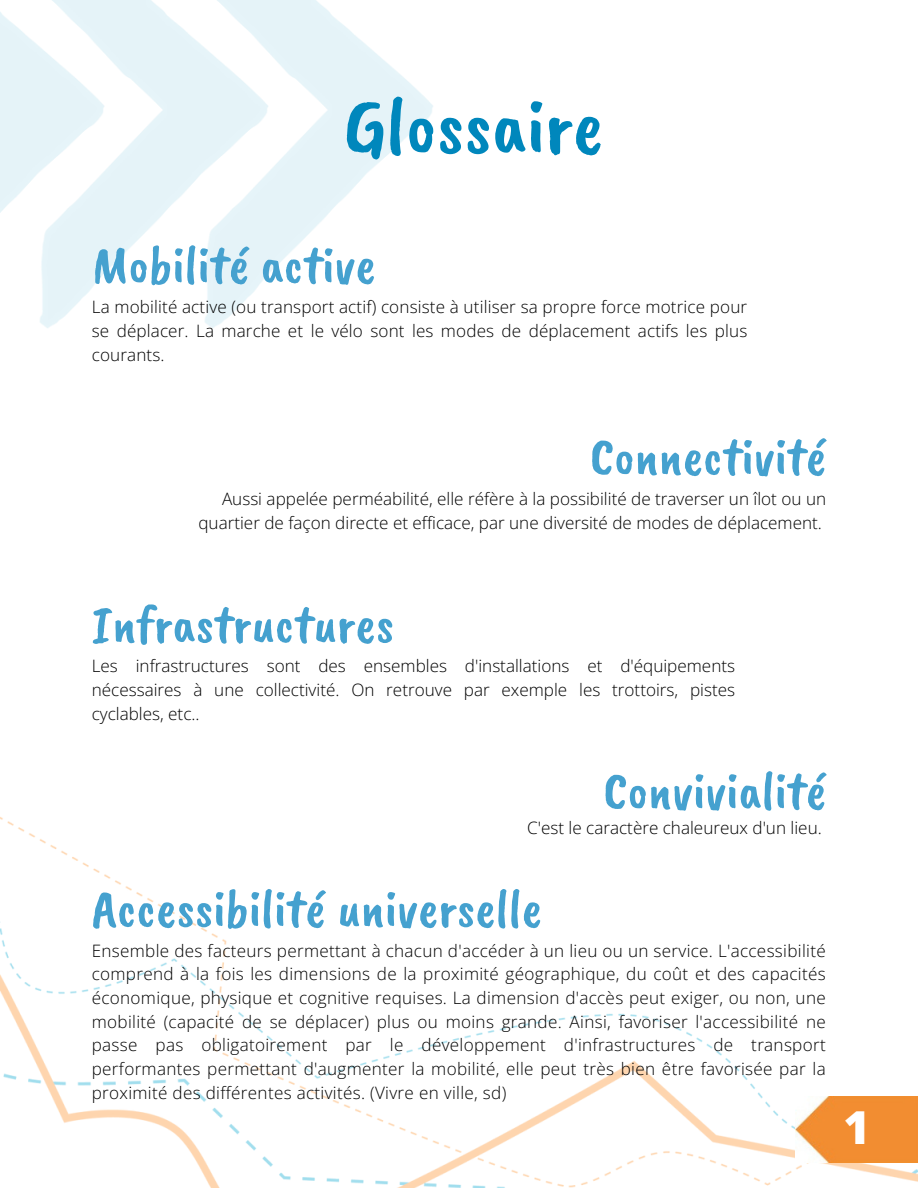
<style>
.page{position:relative;width:918px;height:1188px;background:#fff}
.page>*{position:absolute;margin:0;border:0;box-sizing:border-box;transform-origin:0 0}
.t1{font:81px "Caveat Brush";color:#0087bc}
.t2{font:54px "Caveat Brush";color:#45a1cf}
.t3{font:800 45.45px "Open Sans";color:#fff}
.t4{font:300 17.1px/23.7px "Open Sans";color:#000;text-align:justify}
</style>
<div class="page">
<img style="left:0;top:0;width:433px;height:328px">
<img style="left:0;top:817px;width:918px;height:371px">
<img style="left:795px;top:1096px;width:123px;height:67px">
<p class="t1" style="left:344px;top:74px;width:261px">Glossaire</p>
<p class="t2" style="left:92px;top:230px;width:285px">Mobilité active</p>
<p class="t4" style="left:92px;top:295px;width:657px">La mobilité active (ou transport actif) consiste à utiliser sa propre force motrice pour se déplacer. La marche et le vélo sont les modes de déplacement actifs les plus courants.</p>
<p class="t2" style="left:590px;top:422px;width:238px">Connectivité</p>
<p class="t4" style="left:198px;top:486px;width:629px;text-align:right">Aussi appelée perméabilité, elle réfère à la possibilité de traverser un îlot ou un quartier de façon directe et efficace, par une diversité de modes de déplacement.</p>
<p class="t2" style="left:92px;top:590px;width:304px">Infrastructures</p>
<p class="t4" style="left:92px;top:654px;width:645px">Les infrastructures sont des ensembles d'installations et d'équipements nécessaires à une collectivité. On retrouve par exemple les trottoirs, pistes cyclables, etc..</p>
<p class="t2" style="left:603px;top:756px;width:224px">Convivialité</p>
<p class="t4" style="left:527px;top:816px;width:296px">C'est le caractère chaleureux d'un lieu.</p>
<p class="t2" style="left:92px;top:874px;width:452px">Accessibilité universelle</p>
<p class="t4" style="left:92px;top:938px;width:735px">Ensemble des facteurs permettant à chacun d'accéder à un lieu ou un service. L'accessibilité comprend à la fois les dimensions de la proximité géographique, du coût et des capacités économique, physique et cognitive requises. La dimension d'accès peut exiger, ou non, une mobilité (capacité de se déplacer) plus ou moins grande. Ainsi, favoriser l'accessibilité ne passe pas obligatoirement par le développement d'infrastructures de transport performantes permettant d'augmenter la mobilité, elle peut très bien être favorisée par la proximité des différentes activités. (Vivre en ville, sd)</p>
<p class="t3" style="left:844px;top:1096px;width:28px">1</p>
</div>
